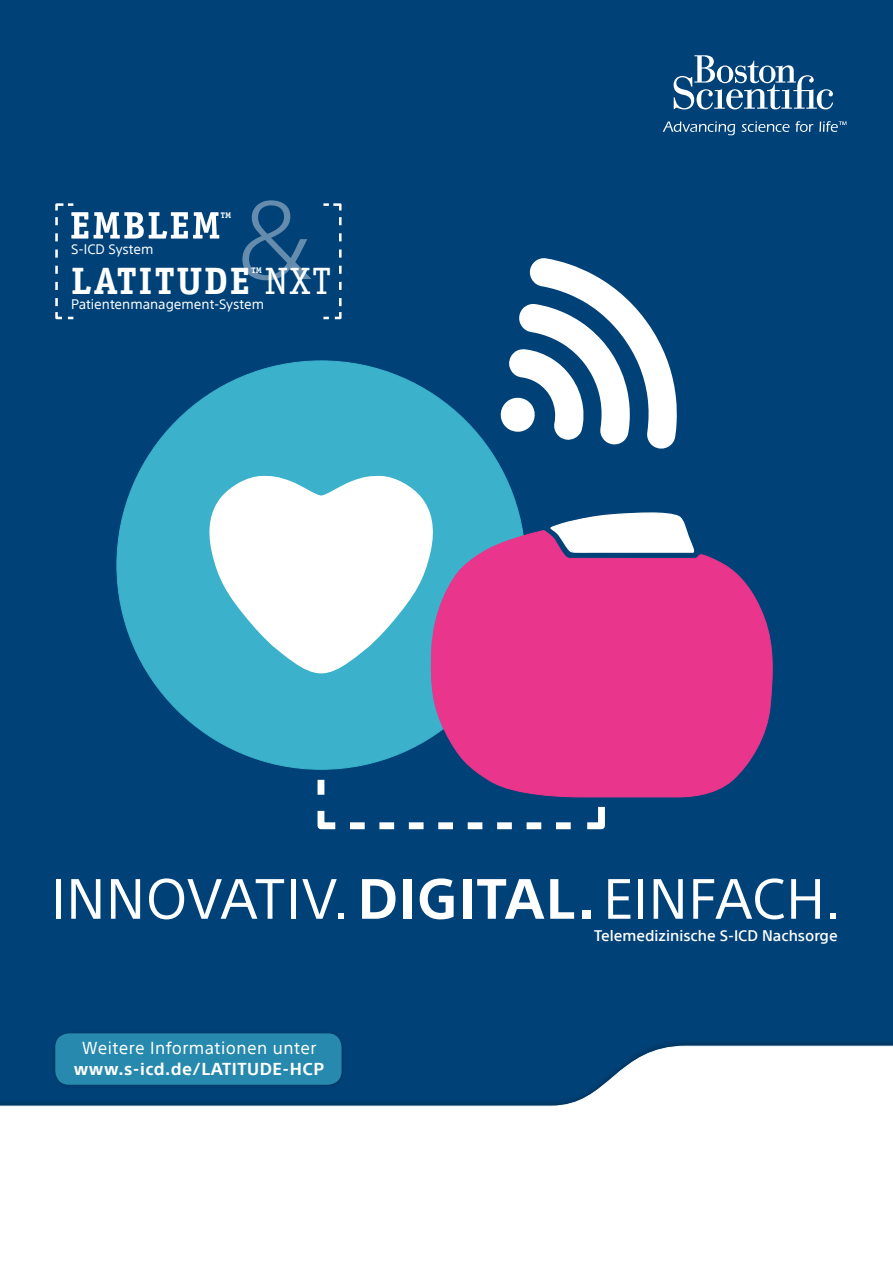
<style>
.page{position:relative;width:893px;height:1263px;background:#004278}
.page>*{position:absolute;margin:0;border:0;box-sizing:border-box;transform-origin:0 0}
.t1{font:300 108.3px "SST";color:#fff;scale:1.08 1}
.t2{font:55.5px "SST";letter-spacing:.015em;color:#fff}
.t3{font:700 38.25px "Officina Serif";letter-spacing:.05em;color:#fff}
.t4{font:16.95px "SST";letter-spacing:.03em;color:#fff}
.t5{font:700 16.95px "SST";letter-spacing:.03em;color:#fff}
.t6{font:500 15px "SST";color:#fff}
.t7{font:13.5px "SST";color:#fff}
.t8{font:700 8.1px "Officina Serif";color:#fff}
.s1{font-weight:400}
.s2{font-weight:700}
</style>
<div class="page">
<div style="left:0;top:1038px;width:893px;height:225px;background:#000;opacity:.21"></div>
<svg style="left:0;top:1046px;width:893px;height:217px;background:#dce5ec"></svg>
<div style="left:51px;top:1029px;width:294px;height:59px;background:#003e71"></div>
<div style="left:55px;top:1033px;width:287px;height:52px;background:#2689ad;border-radius:14px"></div>
<svg style="left:674px;top:55px;width:159px;height:54px"></svg>
<svg style="left:663px;top:122px;width:72px;height:13px"></svg>
<svg style="left:741px;top:122px;width:48px;height:10px"></svg>
<svg style="left:795px;top:121px;width:18px;height:11px"></svg>
<svg style="left:819px;top:121px;width:27px;height:11px"></svg>
<svg style="left:323px;top:203px;width:19px;height:117px"></svg>
<svg style="left:55px;top:203px;width:33px;height:117px"></svg>
<svg style="left:94px;top:212px;width:125px;height:27px"></svg>
<svg style="left:587px;top:806px;width:18px;height:24px"></svg>
<svg style="left:350px;top:822px;width:221px;height:7px"></svg>
<svg style="left:317px;top:779px;width:19px;height:51px"></svg>
<div style="left:117px;top:361px;width:408px;height:408px;background:#3bb1cb;border-radius:50%"></div>
<svg style="left:209px;top:475px;width:224px;height:199px"></svg>
<svg style="left:500px;top:258px;width:177px;height:191px"></svg>
<svg style="left:430px;top:530px;width:343px;height:267px;background:#c93b8b"></svg>
<svg style="left:550px;top:512px;width:147px;height:42px"></svg>
<h1 class="t1" style="left:235px;top:177px;width:76px">&amp;</h1>
<p class="t8" style="left:221px;top:210px;width:12px">TM</p>
<p class="t7" style="left:71px;top:241px;width:84px">S-ICD System</p>
<h3 class="t3" style="left:71px;top:257px;width:261px">LATITUDE <span class="s1">NXT</span></h3>
<p class="t8" style="left:251px;top:265px;width:12px">TM</p>
<p class="t7" style="left:71px;top:297px;width:194px">Patientenmanagement-System</p>
<h2 class="t2" style="left:51px;top:866px;width:791px">INNOVATIV. <span class="s2">DIGITAL.</span> EINFACH.</h2>
<p class="t6" style="left:594px;top:927px;width:245px">Telemedizinische S-ICD Nachsorge</p>
<p class="t4" style="left:82px;top:1038px;width:236px">Weitere Informationen unter</p>
<p class="t5" style="left:74px;top:1059px;width:252px">www.s-icd.de/LATITUDE-HCP</p>
</div>
